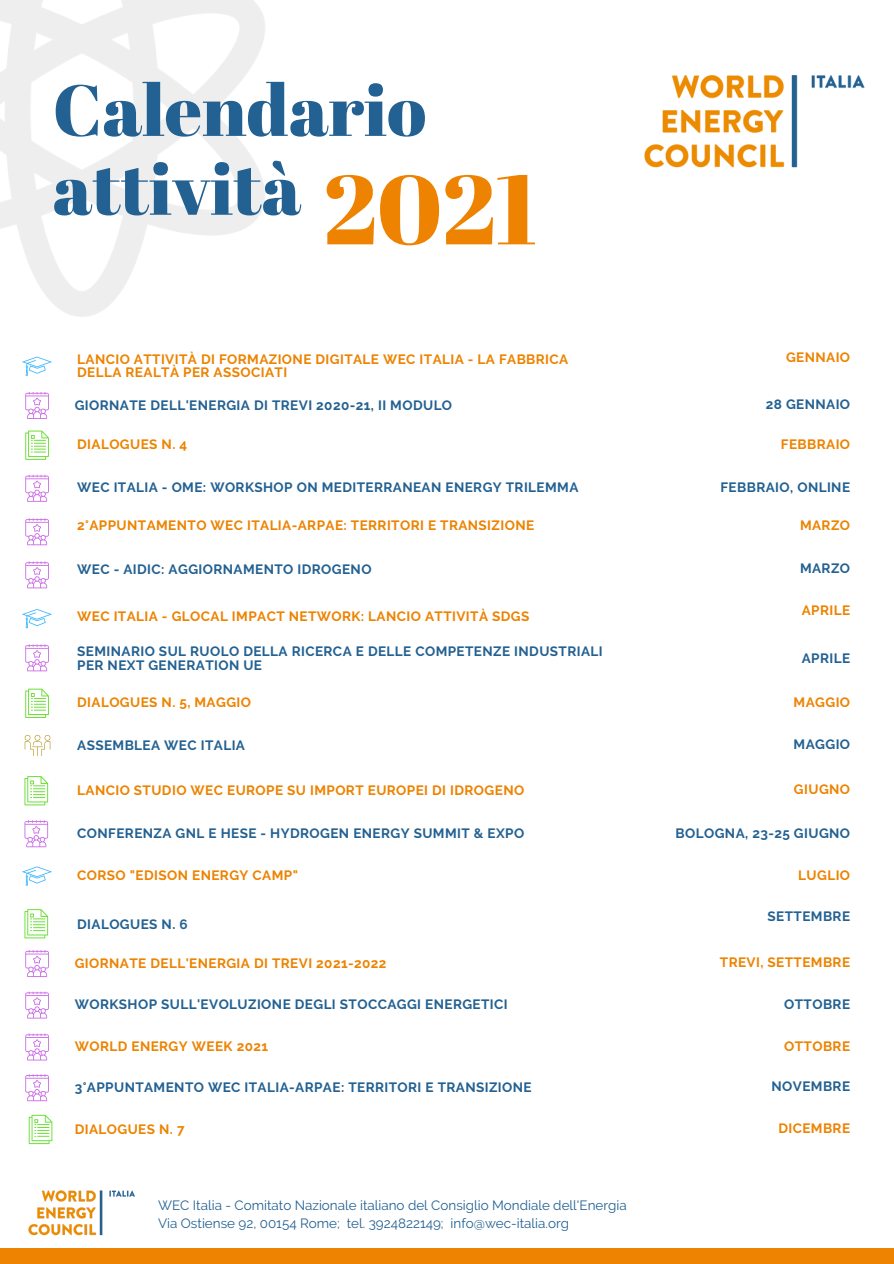
<style>
.page{position:relative;width:894px;height:1264px;background:#fff}
.page>*{position:absolute;margin:0;border:0;box-sizing:border-box;transform-origin:0 0}
.t1{font:97.5px "Abril Fatface";color:#ed8300}
.t2{font:72px "Abril Fatface";color:#236192}
.t3{font:700 13.5px/13.5px "Raleway";letter-spacing:.03em;color:#236192}
.t4{font:700 13.5px/13.5px "Raleway";letter-spacing:.03em;color:#ed8300}
.t5{font:13.5px "Raleway";color:#236192}
</style>
<div class="page">
<img style="left:644px;top:75px;width:221px;height:93px">
<img style="left:28px;top:1190px;width:107px;height:46px">
<div style="left:0;top:1248px;width:893px;height:15px;background:#ed8300"></div>
<svg style="left:22px;top:356px;width:30px;height:20px"></svg>
<svg style="left:22px;top:866px;width:30px;height:19px"></svg>
<svg style="left:25px;top:430px;width:24px;height:30px"></svg>
<svg style="left:25px;top:688px;width:24px;height:30px"></svg>
<svg style="left:24px;top:776px;width:24px;height:29px"></svg>
<svg style="left:24px;top:909px;width:24px;height:29px"></svg>
<svg style="left:29px;top:1114px;width:23px;height:30px"></svg>
<svg style="left:22px;top:609px;width:30px;height:19px"></svg>
<svg style="left:25px;top:392px;width:24px;height:27px"></svg>
<svg style="left:25px;top:475px;width:24px;height:27px"></svg>
<svg style="left:25px;top:518px;width:24px;height:27px"></svg>
<svg style="left:25px;top:561px;width:24px;height:27px"></svg>
<svg style="left:25px;top:644px;width:24px;height:27px"></svg>
<svg style="left:24px;top:820px;width:24px;height:27px"></svg>
<svg style="left:25px;top:950px;width:24px;height:27px"></svg>
<svg style="left:25px;top:991px;width:24px;height:27px"></svg>
<svg style="left:25px;top:1033px;width:24px;height:27px"></svg>
<svg style="left:25px;top:1074px;width:24px;height:27px"></svg>
<svg style="left:24px;top:735px;width:26px;height:21px"></svg>
<p class="t2" style="left:53px;top:60px;width:375px">Calendario</p>
<p class="t2" style="left:53px;top:138px;width:250px">attività</p>
<p class="t1" style="left:323px;top:141px;width:215px">2021</p>
<p class="t4" style="left:77px;top:352px;width:492px">LANCIO ATTIVITÀ DI FORMAZIONE DIGITALE WEC ITALIA - LA FABBRICA<br>DELLA REALTÀ PER ASSOCIATI</p>
<p class="t3" style="left:75px;top:398px;width:379px">GIORNATE DELL'ENERGIA DI TREVI 2020-21, II MODULO</p>
<p class="t4" style="left:77px;top:438px;width:111px">DIALOGUES N. 4</p>
<p class="t3" style="left:77px;top:481px;width:502px">WEC ITALIA - OME: WORKSHOP ON MEDITERRANEAN ENERGY TRILEMMA</p>
<p class="t4" style="left:77px;top:519px;width:458px">2°APPUNTAMENTO WEC ITALIA-ARPAE: TERRITORI E TRANSIZIONE</p>
<p class="t3" style="left:77px;top:562px;width:296px">WEC - AIDIC: AGGIORNAMENTO IDROGENO</p>
<p class="t4" style="left:77px;top:609px;width:453px">WEC ITALIA - GLOCAL IMPACT NETWORK: LANCIO ATTIVITÀ SDGS</p>
<p class="t3" style="left:77px;top:645px;width:527px">SEMINARIO SUL RUOLO DELLA RICERCA E DELLE COMPETENZE INDUSTRIALI<br>PER NEXT GENERATION UE</p>
<p class="t4" style="left:77px;top:696px;width:175px">DIALOGUES N. 5, MAGGIO</p>
<p class="t3" style="left:77px;top:738px;width:169px">ASSEMBLEA WEC ITALIA</p>
<p class="t4" style="left:77px;top:783px;width:448px">LANCIO STUDIO WEC EUROPE SU IMPORT EUROPEI DI IDROGENO</p>
<p class="t4" style="left:785px;top:351px;width:66px">GENNAIO</p>
<p class="t3" style="left:765px;top:398px;width:86px">28 GENNAIO</p>
<p class="t4" style="left:780px;top:437px;width:71px">FEBBRAIO</p>
<p class="t3" style="left:720px;top:480px;width:131px">FEBBRAIO, ONLINE</p>
<p class="t4" style="left:799px;top:518px;width:52px">MARZO</p>
<p class="t3" style="left:799px;top:561px;width:52px">MARZO</p>
<p class="t4" style="left:801px;top:603px;width:50px">APRILE</p>
<p class="t3" style="left:801px;top:651px;width:50px">APRILE</p>
<p class="t4" style="left:793px;top:695px;width:58px">MAGGIO</p>
<p class="t3" style="left:793px;top:738px;width:58px">MAGGIO</p>
<p class="t4" style="left:793px;top:783px;width:58px">GIUGNO</p>
<p class="t3" style="left:77px;top:826px;width:448px">CONFERENZA GNL E HESE - HYDROGEN ENERGY SUMMIT &amp; EXPO</p>
<p class="t3" style="left:675px;top:826px;width:176px">BOLOGNA, 23-25 GIUGNO</p>
<p class="t4" style="left:77px;top:868px;width:222px">CORSO "EDISON ENERGY CAMP"</p>
<p class="t4" style="left:798px;top:868px;width:53px">LUGLIO</p>
<p class="t3" style="left:767px;top:909px;width:84px">SETTEMBRE</p>
<p class="t4" style="left:719px;top:955px;width:132px">TREVI, SETTEMBRE</p>
<p class="t3" style="left:784px;top:997px;width:67px">OTTOBRE</p>
<p class="t4" style="left:784px;top:1039px;width:67px">OTTOBRE</p>
<p class="t3" style="left:771px;top:1079px;width:80px">NOVEMBRE</p>
<p class="t4" style="left:778px;top:1121px;width:73px">DICEMBRE</p>
<p class="t3" style="left:77px;top:917px;width:112px">DIALOGUES N. 6</p>
<p class="t4" style="left:75px;top:956px;width:313px">GIORNATE DELL'ENERGIA DI TREVI 2021-2022</p>
<p class="t3" style="left:75px;top:997px;width:434px">WORKSHOP SULL'EVOLUZIONE DEGLI STOCCAGGI ENERGETICI</p>
<p class="t4" style="left:75px;top:1039px;width:195px">WORLD ENERGY WEEK 2021</p>
<p class="t3" style="left:75px;top:1080px;width:458px">3°APPUNTAMENTO WEC ITALIA-ARPAE: TERRITORI E TRANSIZIONE</p>
<p class="t4" style="left:75px;top:1122px;width:111px">DIALOGUES N. 7</p>
<p class="t5" style="left:158px;top:1197px;width:470px">WEC Italia - Comitato Nazionale italiano del Consiglio Mondiale dell'Energia</p>
<p class="t5" style="left:158px;top:1214px;width:412px">Via Ostiense 92, 00154 Rome; tel. 3924822149; info@wec-italia.org</p>
</div>
